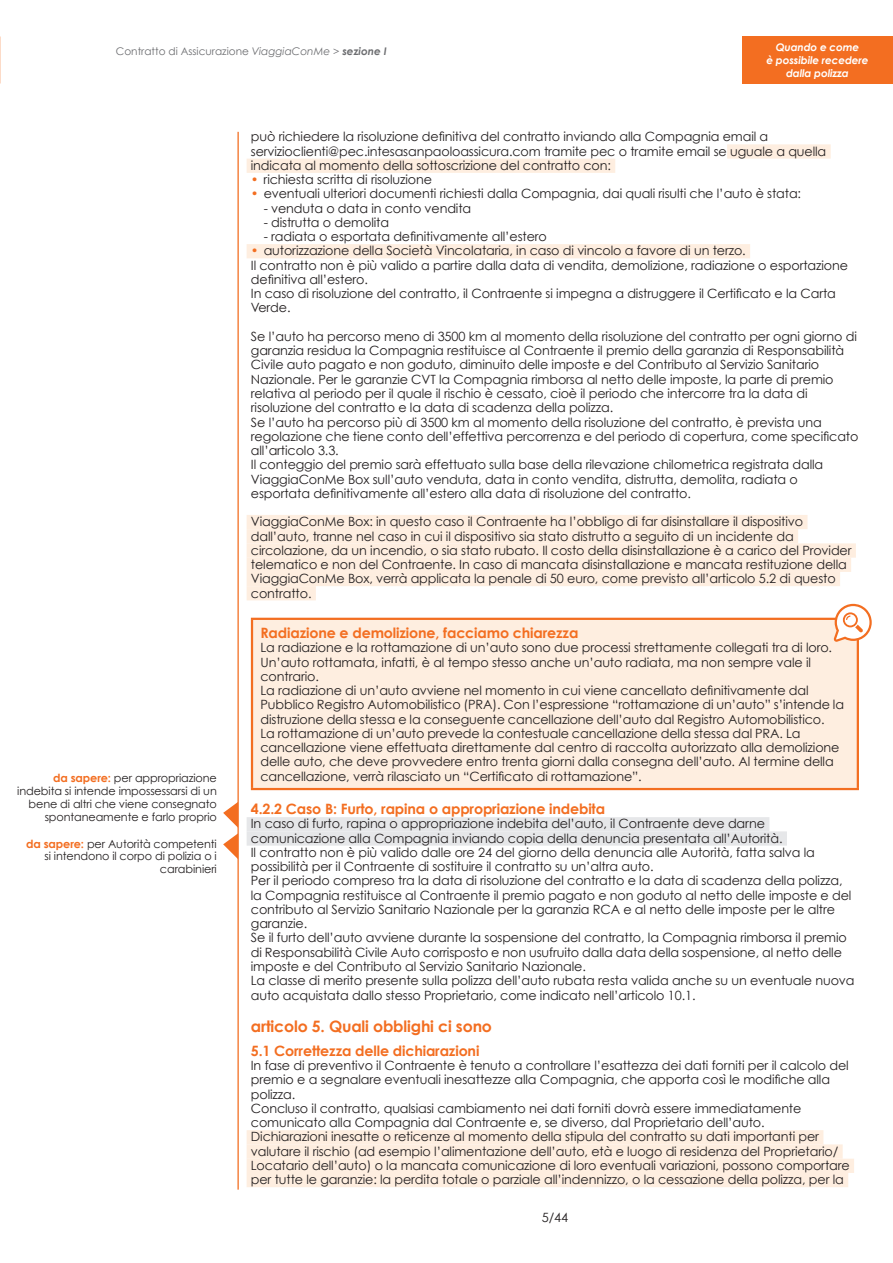
<style>
.page{position:relative;width:893px;height:1263px;background:#fff}
.page>*{position:absolute;margin:0;border:0;box-sizing:border-box;transform-origin:0 0}
.t1{font:700 15.75px "Century Gothic";letter-spacing:-.01em;color:#f36e21}
.t2{font:700 14.25px "Century Gothic";letter-spacing:-.01em;color:#f36e21}
.t3{font:12.75px/14.2px "Century Gothic";letter-spacing:-.01em;color:#231f20}
.t4{font:11.25px/12.8px "Century Gothic";letter-spacing:-.01em;color:#231f20;text-align:right}
.t5{font:10.5px "Century Gothic";color:#6c6d70}
.t6{font:italic 700 10.5px/12.6px "Century Gothic";letter-spacing:-.01em;color:#fff;text-align:center}
.s1{font-style:italic}
.s2{font-weight:700;font-style:italic}
.s3{font-weight:700;color:#f36e21}
.s4{color:#f36e21}
</style>
<div class="page">
<hr style="left:237px;top:132px;width:2px;height:1057px;background:#f36e21">
<div style="left:742px;top:36px;width:151px;height:48px;background:#f36e21"></div>
<div style="left:727px;top:144px;width:104px;height:15px;background:#feeee0"></div>
<div style="left:247px;top:159px;width:368px;height:14px;background:#feeee0"></div>
<div style="left:247px;top:244px;width:503px;height:14px;background:#feeee0"></div>
<div style="left:247px;top:515px;width:560px;height:14px;background:#feeee0"></div>
<div style="left:247px;top:529px;width:551px;height:14px;background:#feeee0"></div>
<div style="left:247px;top:543px;width:609px;height:15px;background:#feeee0"></div>
<div style="left:247px;top:558px;width:604px;height:14px;background:#feeee0"></div>
<div style="left:247px;top:572px;width:593px;height:14px;background:#feeee0"></div>
<div style="left:247px;top:586px;width:69px;height:14px;background:#feeee0"></div>
<div style="left:247px;top:817px;width:522px;height:14px;background:#e6e7e9"></div>
<div style="left:247px;top:831px;width:540px;height:15px;background:#e6e7e9"></div>
<div style="left:247px;top:1130px;width:576px;height:14px;background:#feeee0"></div>
<div style="left:247px;top:1144px;width:596px;height:15px;background:#feeee0"></div>
<div style="left:247px;top:1159px;width:607px;height:14px;background:#feeee0"></div>
<div style="left:247px;top:1173px;width:601px;height:14px;background:#feeee0"></div>
<div style="left:252px;top:619px;width:606px;height:170px;background:#feeee0"></div>
<hr style="left:251px;top:618px;width:608px;height:2px;background:#f36e21">
<hr style="left:251px;top:620px;width:2px;height:168px;background:#f36e21">
<hr style="left:857px;top:620px;width:2px;height:168px;background:#f36e21">
<hr style="left:251px;top:788px;width:608px;height:2px;background:#f36e21">
<svg style="left:834px;top:604px;width:38px;height:38px"></svg>
<svg style="left:223px;top:802px;width:15px;height:57px"></svg>
<p class="t5" style="left:116px;top:44px;width:272px">Contratto di Assicurazione <span class="s1">ViaggiaConMe &gt;</span> <span class="s2">sezione I</span></p>
<p class="t6" style="left:766px;top:41px;width:103px">Quando e come<br>è possibile recedere dalla polizza</p>
<p class="t4" style="left:17px;top:772px;width:201px"><span class="s3">da sapere:</span> per appropriazione indebita si intende impossessarsi di un bene di altri che viene consegnato spontaneamente e farlo proprio</p>
<p class="t4" style="left:26px;top:837px;width:192px"><span class="s3">da sapere:</span> per Autorità competenti si intendono il corpo di polizia o i carabinieri</p>
<p class="t3" style="left:251px;top:129px;width:577px">può richiedere la risoluzione definitiva del contratto inviando alla Compagnia email a servizioclienti@pec.intesasanpaoloassicura.com tramite pec o tramite email se uguale a quella indicata al momento della sottoscrizione del contratto con:</p>
<p class="t3" style="left:251px;top:172px;width:183px"><span class="s4">•</span> richiesta scritta di risoluzione</p>
<p class="t3" style="left:251px;top:186px;width:552px"><span class="s4">•</span> eventuali ulteriori documenti richiesti dalla Compagnia, dai quali risulti che l’auto è stata:</p>
<p class="t3" style="left:264px;top:201px;width:209px">- venduta o data in conto vendita</p>
<p class="t3" style="left:264px;top:215px;width:127px">- distrutta o demolita</p>
<p class="t3" style="left:264px;top:229px;width:285px">- radiata o esportata definitivamente all’estero</p>
<p class="t3" style="left:251px;top:243px;width:599px"><span class="s4">•</span> autorizzazione della Società Vincolataria, in caso di vincolo a favore di un terzo.<br>Il contratto non è più valido a partire dalla data di vendita, demolizione, radiazione o esportazione definitiva all’estero.<br>In caso di risoluzione del contratto, il Contraente si impegna a distruggere il Certificato e la Carta Verde.</p>
<p class="t3" style="left:251px;top:329px;width:609px">Se l’auto ha percorso meno di 3500 km al momento della risoluzione del contratto per ogni giorno di garanzia residua la Compagnia restituisce al Contraente il premio della garanzia di Responsabilità Civile auto pagato e non goduto, diminuito delle imposte e del Contributo al Servizio Sanitario Nazionale. Per le garanzie CVT la Compagnia rimborsa al netto delle imposte, la parte di premio relativa al periodo per il quale il rischio è cessato, cioè il periodo che intercorre tra la data di risoluzione del contratto e la data di scadenza della polizza.<br>Se l’auto ha percorso più di 3500 km al momento della risoluzione del contratto, è prevista una regolazione che tiene conto dell’effettiva percorrenza e del periodo di copertura, come specificato all’articolo 3.3.<br>Il conteggio del premio sarà effettuato sulla base della rilevazione chilometrica registrata dalla ViaggiaConMe Box sull’auto venduta, data in conto vendita, distrutta, demolita, radiata o esportata definitivamente all’estero alla data di risoluzione del contratto.</p>
<p class="t3" style="left:251px;top:514px;width:602px">ViaggiaConMe Box: in questo caso il Contraente ha l’obbligo di far disinstallare il dispositivo dall’auto, tranne nel caso in cui il dispositivo sia stato distrutto a seguito di un incidente da circolazione, da un incendio, o sia stato rubato. Il costo della disinstallazione è a carico del Provider telematico e non del Contraente. In caso di mancata disinstallazione e mancata restituzione della ViaggiaConMe Box, verrà applicata la penale di 50 euro, come previsto all’articolo 5.2 di questo contratto.</p>
<p class="t2" style="left:260px;top:624px;width:319px">Radiazione e demolizione, facciamo chiarezza</p>
<p class="t3" style="left:260px;top:640px;width:585px">La radiazione e la rottamazione di un’auto sono due processi strettamente collegati tra di loro.<br>Un’auto rottamata, infatti, è al tempo stesso anche un’auto radiata, ma non sempre vale il contrario.<br>La radiazione di un’auto avviene nel momento in cui viene cancellato definitivamente dal Pubblico Registro Automobilistico (PRA). Con l’espressione “rottamazione di un’auto” s’intende la distruzione della stessa e la conseguente cancellazione dell’auto dal Registro Automobilistico.<br>La rottamazione di un’auto prevede la contestuale cancellazione della stessa dal PRA. La cancellazione viene effettuata direttamente dal centro di raccolta autorizzato alla demolizione delle auto, che deve provvedere entro trenta giorni dalla consegna dell’auto. Al termine della cancellazione, verrà rilasciato un “Certificato di rottamazione”.</p>
<p class="t2" style="left:251px;top:800px;width:356px">4.2.2 Caso B: Furto, rapina o appropriazione indebita</p>
<p class="t3" style="left:251px;top:816px;width:605px">In caso di furto, rapina o appropriazione indebita del’auto, il Contraente deve darne comunicazione alla Compagnia inviando copia della denuncia presentata all’Autorità.<br>Il contratto non è più valido dalle ore 24 del giorno della denuncia alle Autorità, fatta salva la possibilità per il Contraente di sostituire il contratto su un’altra auto.<br>Per il periodo compreso tra la data di risoluzione del contratto e la data di scadenza della polizza, la Compagnia restituisce al Contraente il premio pagato e non goduto al netto delle imposte e del contributo al Servizio Sanitario Nazionale per la garanzia RCA e al netto delle imposte per le altre garanzie.<br>Se il furto dell’auto avviene durante la sospensione del contratto, la Compagnia rimborsa il premio di Responsabilità Civile Auto corrisposto e non usufruito dalla data della sospensione, al netto delle imposte e del Contributo al Servizio Sanitario Nazionale.<br>La classe di merito presente sulla polizza dell’auto rubata resta valida anche su un eventuale nuova auto acquistata dallo stesso Proprietario, come indicato nell’articolo 10.1.</p>
<p class="t1" style="left:251px;top:1016px;width:243px">articolo 5. Quali obblighi ci sono</p>
<p class="t2" style="left:251px;top:1042px;width:230px">5.1 Correttezza delle dichiarazioni</p>
<p class="t3" style="left:251px;top:1058px;width:600px">In fase di preventivo il Contraente è tenuto a controllare l’esattezza dei dati forniti per il calcolo del premio e a segnalare eventuali inesattezze alla Compagnia, che apporta così le modifiche alla polizza.<br>Concluso il contratto, qualsiasi cambiamento nei dati forniti dovrà essere immediatamente comunicato alla Compagnia dal Contraente e, se diverso, dal Proprietario dell’auto.<br>Dichiarazioni inesatte o reticenze al momento della stipula del contratto su dati importanti per valutare il rischio (ad esempio l’alimentazione dell’auto, età e luogo di residenza del Proprietario/ Locatario dell’auto) o la mancata comunicazione di loro eventuali variazioni, possono comportare per tutte le garanzie: la perdita totale o parziale all’indennizzo, o la cessazione della polizza, per la</p>
<p class="t3" style="left:542px;top:1209px;width:28px">5/44</p>
</div>
